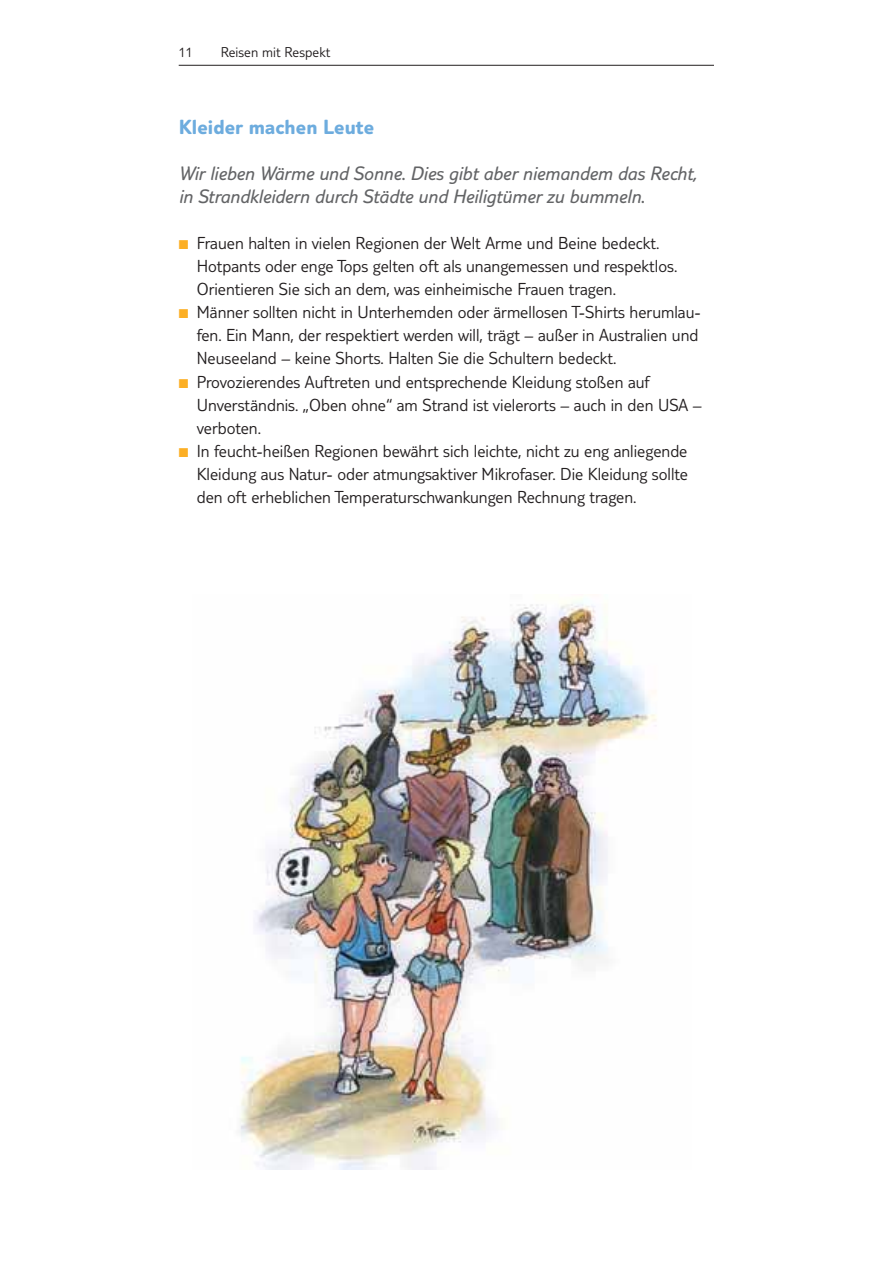
<style>
.page{position:relative;width:893px;height:1263px;background:#fff}
.page>*{position:absolute;margin:0;border:0;box-sizing:border-box;transform-origin:0 0}
.t1{font:700 21.15px "TUI Type";letter-spacing:.005em;color:#6dacde}
.t2{font:italic 20.1px/23px "TUI Type";color:#636466}
.t3{font:300 18px/23px "TUI Type";color:#231f20}
.t4{font:300 14.85px "TUI Type";letter-spacing:.005em;color:#231f20}
.s1{color:#fcaf25}
</style>
<div class="page">
<hr style="left:179px;top:65px;width:535px;height:1px;background:#231f20">
<img style="left:239px;top:601px;width:418px;height:568px">
<p class="t4" style="left:179px;top:47px;width:16px">11</p>
<p class="t4" style="left:221px;top:47px;width:111px">Reisen mit Respekt</p>
<p class="t1" style="left:179px;top:120px;width:197px">Kleider machen Leute</p>
<p class="t2" style="left:179px;top:164px;width:519px">Wir lieben Wärme und Sonne. Dies gibt aber niemandem das Recht, in Strandkleidern durch Städte und Heiligtümer zu bummeln.</p>
<p class="t3" style="left:197px;top:234px;width:482px;text-indent:-18px"><span class="s1">■</span> Frauen halten in vielen Regionen der Welt Arme und Beine bedeckt.<br>Hotpants oder enge Tops gelten oft als unangemessen und respektlos.<br>Orientieren Sie sich an dem, was einheimische Frauen tragen.</p>
<p class="t3" style="left:197px;top:303px;width:506px;text-indent:-18px"><span class="s1">■</span> Männer sollten nicht in Unterhemden oder ärmellosen T-Shirts herumlau&shy;fen. Ein Mann, der respektiert werden will, trägt – außer in Australien und<br>Neuseeland – keine Shorts. Halten Sie die Schultern bedeckt.</p>
<p class="t3" style="left:197px;top:372px;width:507px;text-indent:-18px"><span class="s1">■</span> Provozierendes Auftreten und entsprechende Kleidung stoßen auf<br>Unverständnis. „Oben ohne“ am Strand ist vielerorts – auch in den USA – verboten.</p>
<p class="t3" style="left:197px;top:441px;width:493px;text-align:justify;text-indent:-18px"><span class="s1">■</span> In feucht-heißen Regionen bewährt sich leichte, nicht zu eng anliegende Kleidung aus Natur- oder atmungsaktiver Mikrofaser. Die Kleidung sollte den oft erheblichen Temperaturschwankungen Rechnung tragen.</p>
</div>
